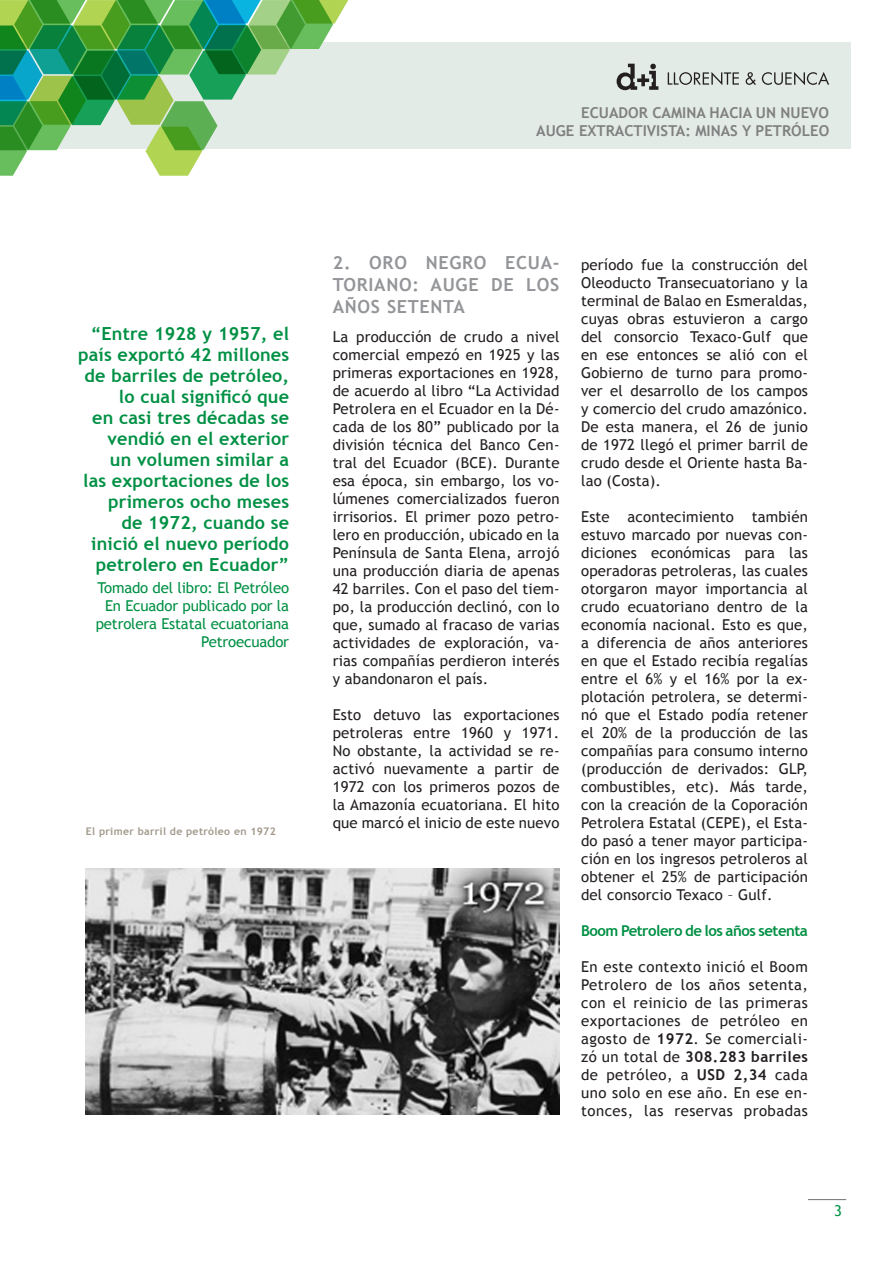
<style>
.page{position:relative;width:893px;height:1263px;background:#fff}
.page>*{position:absolute;margin:0;border:0;box-sizing:border-box;transform-origin:0 0}
.Destacado{font:700 18px/21px "Trebuchet MS";letter-spacing:.01em;color:#009044;text-align:right}
.título_de_capítulo{font:700 18px/21.6px "Trebuchet MS";letter-spacing:.04em;color:#939598;text-align:justify}
.texto_corrido{font:15px/18px "Trebuchet MS";letter-spacing:.01em;color:#231f20;text-align:justify}
.Destacado-2{font:15px/18px "Trebuchet MS";letter-spacing:-.01em;color:#009044;text-align:right}
.t1{font:700 15px/18px "Trebuchet MS";color:#808080;text-align:right}
.texto_corrido-2{font:700 15px "Trebuchet MS";letter-spacing:-.035em;color:#009044}
.Pie_de_página{font:700 10.5px "Trebuchet MS";letter-spacing:.03em;color:#a1988a}
.s1{font-weight:700}
</style>
<div class="page">
<div style="left:0;top:43px;width:850px;height:106px;background:#e2ebe6"></div>
<svg style="left:0;top:0;width:348px;height:176px"></svg>
<svg style="left:668px;top:72px;width:71px;height:13px"></svg>
<svg style="left:746px;top:72px;width:10px;height:13px"></svg>
<svg style="left:762px;top:72px;width:67px;height:13px"></svg>
<svg style="left:617px;top:64px;width:41px;height:26px"></svg>
<hr style="left:808px;top:1199px;width:38px;height:1px;background:#808080">
<img style="left:86px;top:868px;width:473px;height:247px">
<p class="t1" style="left:536px;top:104px;width:294px">ECUADOR CAMINA HACIA UN NUEVO<br>AUGE EXTRACTIVISTA: MINAS Y PETRÓLEO</p>
<p class="Destacado" style="left:78px;top:323px;width:213px">“Entre 1928 y 1957, el país exportó 42 millones de barriles de petróleo, lo cual significó que<br>en casi tres décadas se vendió en el exterior<br>un volumen similar a<br>las exportaciones de los primeros ocho meses<br>de 1972, cuando se inició el nuevo período petrolero en Ecuador”</p>
<p class="Destacado-2" style="left:96px;top:579px;width:195px">Tomado del libro: El Petróleo<br>En Ecuador publicado por la petrolera Estatal ecuatoriana<br>Petroecuador</p>
<p class="Pie_de_página" style="left:86px;top:824px;width:192px">El primer barril de petróleo en 1972</p>
<p class="título_de_capítulo" style="left:333px;top:252px;width:228px">2. ORO NEGRO ECUA-TORIANO: AUGE DE LOS AÑOS SETENTA</p>
<p class="texto_corrido" style="left:333px;top:328px;width:228px">La producción de crudo a nivel comercial empezó en 1925 y las primeras exportaciones en 1928, de acuerdo al libro “La Actividad Petrolera en el Ecuador en la Dé&shy;cada de los 80” publicado por la división técnica del Banco Cen&shy;tral del Ecuador (BCE). Durante esa época, sin embargo, los vo&shy;lúmenes comercializados fueron irrisorios. El primer pozo petro&shy;lero en producción, ubicado en la Península de Santa Elena, arrojó una producción diaria de apenas 42 barriles. Con el paso del tiem&shy;po, la producción declinó, con lo que, sumado al fracaso de varias actividades de exploración, va&shy;rias compañías perdieron interés y abandonaron el país.</p>
<p class="texto_corrido" style="left:333px;top:706px;width:228px">Esto detuvo las exportaciones petroleras entre 1960 y 1971.<br>No obstante, la actividad se re&shy;activó nuevamente a partir de 1972 con los primeros pozos de la Amazonía ecuatoriana. El hito que marcó el inicio de este nuevo</p>
<p class="texto_corrido" style="left:581px;top:256px;width:228px">período fue la construcción del Oleoducto Transecuatoriano y la terminal de Balao en Esmeraldas, cuyas obras estuvieron a cargo del consorcio Texaco-Gulf que en ese entonces se alió con el Gobierno de turno para promo&shy;ver el desarrollo de los campos y comercio del crudo amazónico.<br>De esta manera, el 26 de junio de 1972 llegó el primer barril de crudo desde el Oriente hasta Ba&shy;lao (Costa).</p>
<p class="texto_corrido" style="left:581px;top:508px;width:228px">Este acontecimiento también estuvo marcado por nuevas con&shy;diciones económicas para las operadoras petroleras, las cuales otorgaron mayor importancia al crudo ecuatoriano dentro de la economía nacional. Esto es que, a diferencia de años anteriores en que el Estado recibía regalías entre el 6% y el 16% por la ex&shy;plotación petrolera, se determi&shy;nó que el Estado podía retener el 20% de la producción de las compañías para consumo interno (producción de derivados: GLP, combustibles, etc). Más tarde, con la creación de la Coporación Petrolera Estatal (CEPE), el Esta&shy;do pasó a tener mayor participa&shy;ción en los ingresos petroleros al obtener el 25% de participación del consorcio Texaco – Gulf.</p>
<p class="texto_corrido-2" style="left:581px;top:921px;width:228px">Boom Petrolero de los años setenta</p>
<p class="texto_corrido" style="left:581px;top:958px;width:228px">En este contexto inició el Boom Petrolero de los años setenta, con el reinicio de las primeras exportaciones de petróleo en agosto de <span class="s1">1972</span>. Se comerciali&shy;zó un total de <span class="s1">308.283 barriles </span>de petróleo, a <span class="s1">USD 2,34</span> cada uno solo en ese año. En ese en&shy;tonces, las reservas probadas</p>
<p class="Destacado-2" style="left:834px;top:1202px;width:9px">3</p>
</div>
